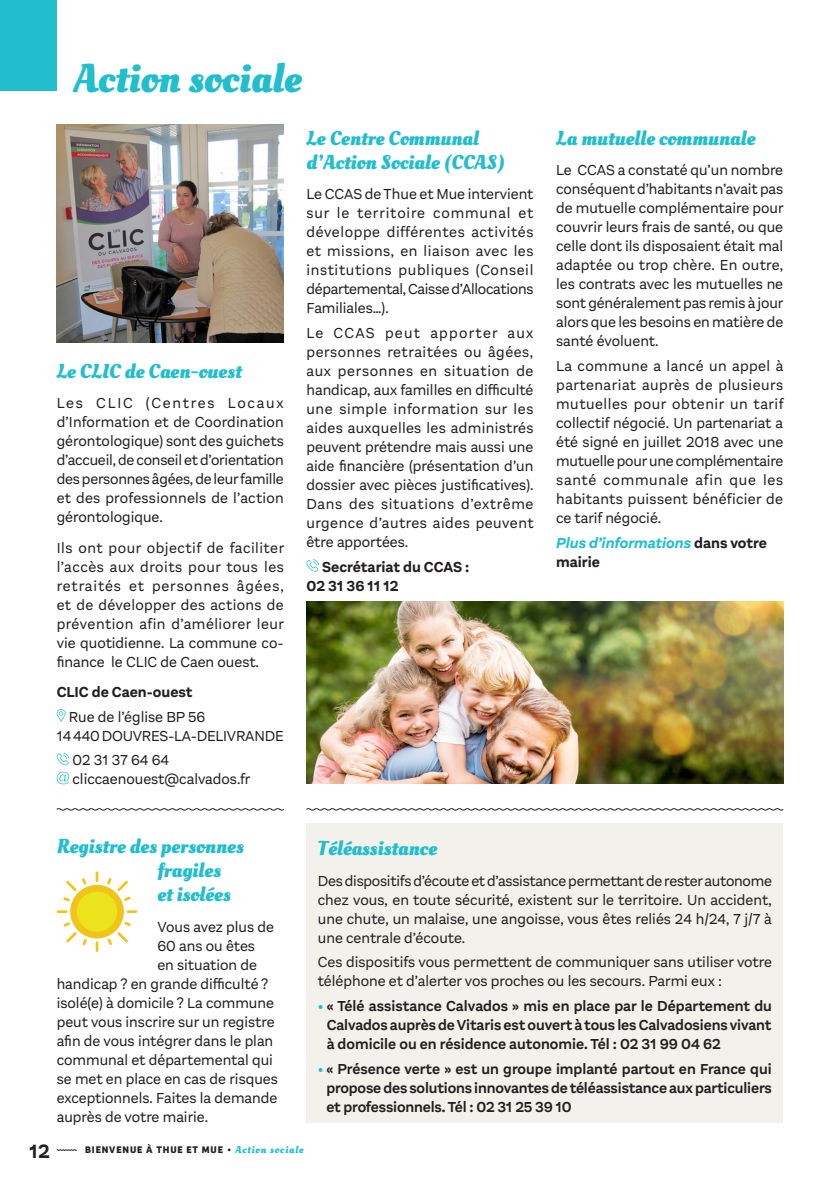
<style>
.page{position:relative;width:840px;height:1191px;background:#fff}
.page>*{position:absolute;margin:0;border:0;box-sizing:border-box;transform-origin:0 0}
.t1{font:700 40px "Oleo Script";color:#21bece}
.t2{font:700 20px/24px "Oleo Script";color:#21bece}
.t3{font:700 20px "Aestetico";color:#231f20}
.t4{font:15px/19px "Aestetico";color:#231f20;text-align:justify}
.t5{font:600 15px/19px "Aestetico";letter-spacing:-.01em;color:#231f20;text-align:justify}
.t6{font:700 15px/19px "Aestetico";color:#231f20}
.t7{font:italic 700 15px/19px "Aestetico";color:#21bece}
.t8{font:700 10px "Bree";letter-spacing:.085em;color:#231f20}
.s1{font-style:normal;color:#231f20}
.s2{font-family:"Oleo Script";color:#21bece}
.s3{color:#21bece}
</style>
<div class="page">
<img style="left:306px;top:601px;width:476px;height:183px">
<img style="left:57px;top:125px;width:226px;height:217px">
<svg style="left:96px;top:871px;width:2px;height:11px"></svg>
<svg style="left:96px;top:941px;width:2px;height:11px"></svg>
<svg style="left:126px;top:910px;width:11px;height:3px"></svg>
<svg style="left:57px;top:910px;width:10px;height:3px"></svg>
<svg style="left:63px;top:922px;width:7px;height:4px"></svg>
<svg style="left:124px;top:921px;width:7px;height:5px"></svg>
<svg style="left:63px;top:897px;width:7px;height:4px"></svg>
<svg style="left:107px;top:932px;width:21px;height:13px"></svg>
<svg style="left:66px;top:878px;width:20px;height:13px"></svg>
<svg style="left:66px;top:932px;width:21px;height:13px"></svg>
<svg style="left:107px;top:878px;width:24px;height:23px"></svg>
<div style="left:70px;top:884px;width:54px;height:54px;background:#f0c41a;border-radius:50%"></div>
<div style="left:77px;top:891px;width:40px;height:40px;background:#ede31c;border-radius:50%"></div>
<svg style="left:56px;top:1149px;width:21px;height:1px"></svg>
<div style="left:0;top:0;width:57px;height:91px;background:#21bece"></div>
<svg style="left:57px;top:709px;width:8px;height:12px"></svg>
<svg style="left:57px;top:753px;width:12px;height:12px"></svg>
<svg style="left:57px;top:771px;width:12px;height:13px"></svg>
<svg style="left:306px;top:559px;width:13px;height:12px"></svg>
<div style="left:306px;top:823px;width:476px;height:300px;background:#f2f1eb"></div>
<svg style="left:56px;top:808px;width:228px;height:3px"></svg>
<svg style="left:306px;top:808px;width:477px;height:3px"></svg>
<p class="t1" style="left:74px;top:54px;width:229px">Action sociale</p>
<p class="t2" style="left:57px;top:359px;width:186px">Le CLIC de Caen-ouest</p>
<p class="t4" style="left:57px;top:394px;width:228px">Les CLIC (Centres Locaux d’Information et de Coordination gérontologique) sont des guichets d’accueil, de conseil et d’orientation des personnes âgées, de leur famille et des professionnels de l’action gérontologique.</p>
<p class="t4" style="left:57px;top:538px;width:229px">Ils ont pour objectif de faciliter l’accès aux droits pour tous les retraités et personnes âgées, et de développer des actions de prévention afin d’améliorer leur vie quotidienne. La commune co&shy;finance le CLIC de Caen ouest.</p>
<p class="t6" style="left:57px;top:682px;width:137px">CLIC de Caen-ouest</p>
<p class="t4" style="left:69px;top:707px;width:138px">Rue de l’église BP 56</p>
<p class="t4" style="left:57px;top:726px;width:228px">14 440 DOUVRES-LA-DELIVRANDE</p>
<p class="t4" style="left:72px;top:751px;width:98px">02 31 37 64 64</p>
<p class="t4" style="left:72px;top:770px;width:179px">cliccaenouest@calvados.fr</p>
<p class="t2" style="left:306px;top:126px;width:200px">Le Centre Communal d’Action Sociale (CCAS)</p>
<p class="t4" style="left:306px;top:185px;width:228px">Le CCAS de Thue et Mue intervient sur le territoire communal et développe différentes activités et missions, en liaison avec les institutions publiques (Conseil départemental, Caisse d’Allocations Familiales…).</p>
<p class="t4" style="left:306px;top:323px;width:228px">Le CCAS peut apporter aux personnes retraitées ou âgées, aux personnes en situation de handicap, aux familles en difficulté une simple information sur les aides auxquelles les administrés peuvent prétendre mais aussi une aide financière (présentation d’un dossier avec pièces justificatives).<br>Dans des situations d’extrême urgence d’autres aides peuvent être apportées.</p>
<p class="t6" style="left:306px;top:557px;width:164px;text-indent:16px">Secrétariat du CCAS :<br>02 31 36 11 12</p>
<p class="t2" style="left:556px;top:126px;width:201px">La mutuelle communale</p>
<p class="t4" style="left:556px;top:161px;width:229px">Le CCAS a constaté qu’un nombre conséquent d’habitants n’avait pas de mutuelle complémentaire pour couvrir leurs frais de santé, ou que celle dont ils disposaient était mal adaptée ou trop chère. En outre, les contrats avec les mutuelles ne sont généralement pas remis à jour alors que les besoins en matière de santé évoluent.</p>
<p class="t4" style="left:556px;top:356px;width:229px">La commune a lancé un appel à partenariat auprès de plusieurs mutuelles pour obtenir un tarif collectif négocié. Un partenariat a été signé en juillet 2018 avec une mutuelle pour une complémentaire santé communale afin que les habitants puissent bénéficier de ce tarif négocié.</p>
<p class="t7" style="left:556px;top:533px;width:212px">Plus d’informations <span class="s1">dans votre mairie</span></p>
<p class="t2" style="left:157px;top:834px;width:88px;text-indent:-100px">Registre des personnes fragiles<br>et isolées</p>
<p class="t4" style="left:157px;top:917px;width:118px">Vous avez plus de</p>
<p class="t4" style="left:157px;top:936px;width:99px">60 ans ou êtes</p>
<p class="t4" style="left:157px;top:955px;width:101px">en situation de</p>
<p class="t4" style="left:57px;top:974px;width:213px">handicap ? en grande difficulté ?</p>
<p class="t4" style="left:57px;top:993px;width:219px">isolé(e) à domicile ? La commune</p>
<p class="t4" style="left:57px;top:1012px;width:219px">peut vous inscrire sur un registre</p>
<p class="t4" style="left:57px;top:1031px;width:218px">afin de vous intégrer dans le plan</p>
<p class="t4" style="left:57px;top:1050px;width:217px">communal et départemental qui</p>
<p class="t4" style="left:57px;top:1069px;width:222px">se met en place en cas de risques</p>
<p class="t4" style="left:57px;top:1088px;width:222px">exceptionnels. Faites la demande</p>
<p class="t4" style="left:57px;top:1107px;width:153px">auprès de votre mairie.</p>
<p class="t3" style="left:30px;top:1139px;width:22px">12</p>
<p class="t8" style="left:85px;top:1144px;width:220px">BIENVENUE À THUE ET MUE • <span class="s2">Action sociale</span></p>
<p class="t2" style="left:317px;top:836px;width:121px">Téléassistance</p>
<p class="t4" style="left:317px;top:871px;width:455px">Des dispositifs d’écoute et d’assistance permettant de rester autonome chez vous, en toute sécurité, existent sur le territoire. Un accident, une chute, un malaise, une angoisse, vous êtes reliés 24 h/24, 7 j/7 à une centrale d’écoute.</p>
<p class="t4" style="left:317px;top:952px;width:455px">Ces dispositifs vous permettent de communiquer sans utiliser votre téléphone et d’alerter vos proches ou les secours. Parmi eux :</p>
<p class="t5" style="left:326px;top:996px;width:446px;text-indent:-9px"><span class="s3">•</span> « Télé assistance Calvados » mis en place par le Département du Calvados auprès de Vitaris est ouvert à tous les Calvadosiens vivant à domicile ou en résidence autonomie. Tél : 02 31 99 04 62</p>
<p class="t5" style="left:326px;top:1059px;width:447px;text-indent:-9px"><span class="s3">•</span> « Présence verte » est un groupe implanté partout en France qui propose des solutions innovantes de téléassistance aux particuliers et professionnels. Tél : 02 31 25 39 10</p>
</div>
